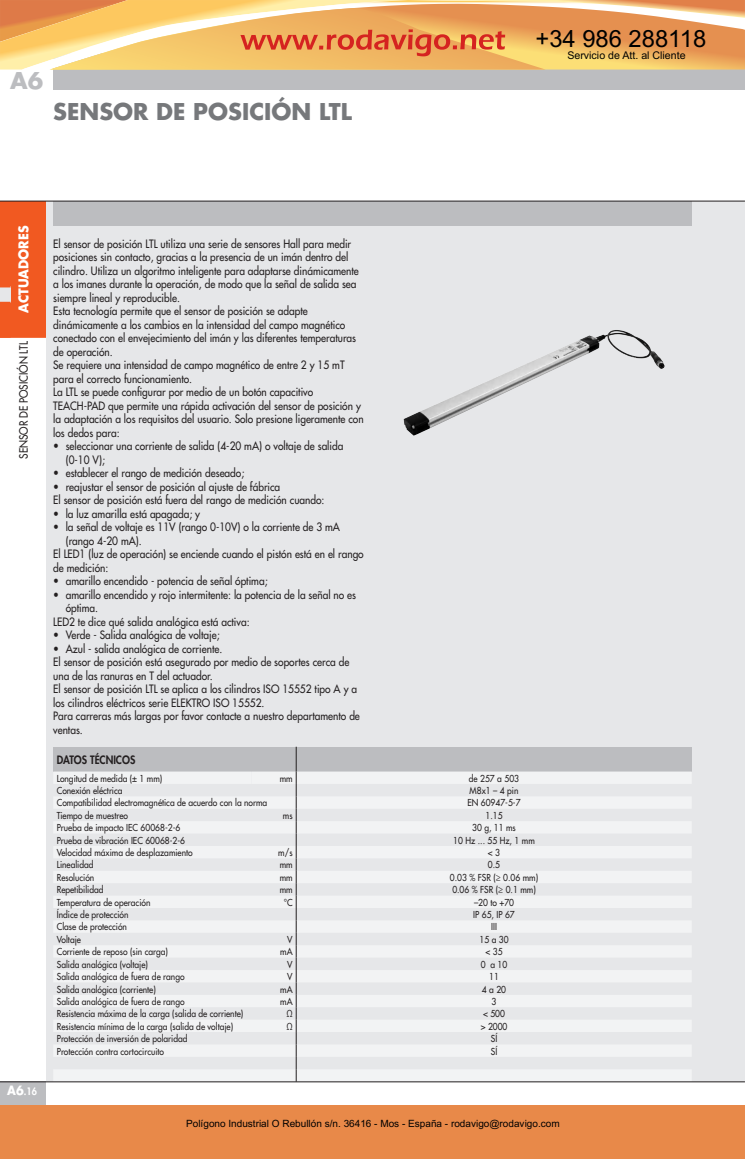
<style>
.page{position:relative;width:745px;height:1159px;background:#fff}
.page>*{position:absolute;margin:0;border:0;box-sizing:border-box;transform-origin:0 0}
.t1{font:23.75px "Arial";color:#000}
.t2{font:700 22.5px "Futura Std";color:#76787b}
.t3{font:700 22.5px "Futura Std";color:#bcbdc0}
.t4{font:700 13.12px "Futura Std";color:#fff;scale:.95 1}
.t5{font:500 11.25px/13.5px "Futura Std";color:#231f20;scale:.9 1}
.t6{font:800 11.25px "Futura Std";color:#231f20;scale:.9 1}
.t7{font:10.62px "Arial";color:#000}
.t8{font:10px "Arial";color:#000}
.t9{font:800 10px "Futura Std";color:#fff;scale:.9 1}
.t10{font:500 9.38px "Futura Std";color:#231f20;scale:.9 1}
.s1{font-weight:700;font-size:12.5px}
</style>
<div class="page">
<div style="left:0;top:1081px;width:46px;height:25px;background:#bcbdc0"></div>
<div style="left:53px;top:54px;width:691px;height:35px;background:#bcbdc0"></div>
<div style="left:0;top:201px;width:46px;height:138px;background:#f15921"></div>
<hr style="left:0;top:338px;width:46px;height:2px;background:#fff">
<div style="left:0;top:286px;width:11px;height:17px;background:#e6e7e9"></div>
<div style="left:46px;top:201px;width:698px;height:880px;background:#e6e7e9"></div>
<div style="left:53px;top:201px;width:638px;height:25px;background:#bcbdc0"></div>
<div style="left:53px;top:747px;width:243px;height:24px;background:#bcbdc0"></div>
<div style="left:296px;top:747px;width:395px;height:24px;background:#bcbdc0"></div>
<svg style="left:54px;top:1032px;width:637px;height:49px"></svg>
<svg style="left:53px;top:771px;width:638px;height:261px;fill:#eff0f1"></svg>
<svg style="left:296px;top:747px;width:1px;height:334px"></svg>
<img style="left:403px;top:330px;width:261px;height:106px">
<hr style="left:0;top:1081px;width:744px;height:1px;background:#231f20">
<hr style="left:0;top:201px;width:744px;height:1px;background:#231f20">
<div style="left:0;top:1105px;width:744px;height:54px;background:#e88949"></div>
<svg style="left:0;top:0;width:744px;height:70px;background:#f0b56e"></svg>
<h2 class="t3" style="left:10px;top:66px;width:35px">A6</h2>
<h2 class="t2" style="left:53px;top:97px;width:300px">SENSOR DE POSICIÓN LTL</h2>
<h1 class="t1" style="left:535px;top:22px;width:172px">+34 986 288118</h1>
<p class="t7" style="left:567px;top:48px;width:120px">Servicio de Att. al Cliente</p>
<p class="t4" style="left:15px;top:313px;width:94px;rotate:-90deg">ACTUADORES</p>
<p class="t5" style="left:17px;top:459px;width:132px;rotate:-90deg">SENSOR DE POSICIÓN LTL</p>
<p class="t9" style="left:7px;top:1085px;width:34px"><span class="s1">A6</span>.16</p>
<p class="t5" style="left:53px;top:237px;width:346px">El sensor de posición LTL utiliza una serie de sensores Hall para medir posiciones sin contacto, gracias a la presencia de un imán dentro del cilindro. Utiliza un algoritmo inteligente para adaptarse dinámicamente a los imanes durante la operación, de modo que la señal de salida sea siempre lineal y reproducible.<br>Esta tecnología permite que el sensor de posición se adapte dinámicamente a los cambios en la intensidad del campo magnético conectado con el envejecimiento del imán y las diferentes temperaturas de operación.<br>Se requiere una intensidad de campo magnético de entre 2 y 15 mT para el correcto funcionamiento.<br>La LTL se puede configurar por medio de un botón capacitivo TEACH-PAD que permite una rápida activación del sensor de posición y la adaptación a los requisitos del usuario. Solo presione ligeramente con los dedos para:</p>
<p class="t5" style="left:66px;top:439px;width:310px;text-indent:-13px">• seleccionar una corriente de salida (4-20 mA) o voltaje de salida (0-10 V);</p>
<p class="t5" style="left:53px;top:466px;width:214px">• establecer el rango de medición deseado;</p>
<p class="t5" style="left:53px;top:480px;width:303px">• reajustar el sensor de posición al ajuste de fábrica<br>El sensor de posición está fuera del rango de medición cuando:</p>
<p class="t5" style="left:53px;top:507px;width:165px">• la luz amarilla está apagada; y</p>
<p class="t5" style="left:53px;top:520px;width:320px">• la señal de voltaje es 11V (rango 0-10V) o la corriente de 3 mA</p>
<p class="t5" style="left:66px;top:534px;width:86px">(rango 4-20 mA).</p>
<p class="t5" style="left:53px;top:547px;width:346px">El LED1 (luz de operación) se enciende cuando el pistón está en el rango</p>
<p class="t5" style="left:53px;top:561px;width:63px">de medición:</p>
<p class="t5" style="left:53px;top:574px;width:239px">• amarillo encendido - potencia de señal óptima;</p>
<p class="t5" style="left:53px;top:588px;width:338px">• amarillo encendido y rojo intermitente: la potencia de la señal no es</p>
<p class="t5" style="left:66px;top:601px;width:38px">óptima.</p>
<p class="t5" style="left:53px;top:615px;width:219px">LED2 te dice qué salida analógica está activa:</p>
<p class="t5" style="left:53px;top:628px;width:186px">• Verde - Salida analógica de voltaje;</p>
<p class="t5" style="left:53px;top:642px;width:342px">• Azul - salida analógica de corriente.<br>El sensor de posición está asegurado por medio de soportes cerca de una de las ranuras en T del actuador.<br>El sensor de posición LTL se aplica a los cilindros ISO 15552 tipo A y a los cilindros eléctricos serie ELEKTRO ISO 15552.<br>Para carreras más largas por favor contacte a nuestro departamento de ventas.</p>
<p class="t6" style="left:57px;top:752px;width:89px">DATOS TÉCNICOS</p>
<p class="t10" style="left:57px;top:772px;width:119px">Longitud de medida (± 1 mm)</p>
<p class="t10" style="left:279px;top:772px;width:16px">mm</p>
<p class="t10" style="left:468px;top:772px;width:57px">de 257 a 503</p>
<p class="t10" style="left:57px;top:784px;width:75px">Conexión eléctrica</p>
<p class="t10" style="left:469px;top:784px;width:56px">M8x1 – 4 pin</p>
<p class="t10" style="left:57px;top:797px;width:235px">Compatibilidad electromagnética de acuerdo con la norma</p>
<p class="t10" style="left:467px;top:797px;width:61px">EN 60947-5-7</p>
<p class="t10" style="left:57px;top:809px;width:81px">Tiempo de muestreo</p>
<p class="t10" style="left:283px;top:809px;width:12px">ms</p>
<p class="t10" style="left:485px;top:809px;width:20px">1.15</p>
<p class="t10" style="left:57px;top:822px;width:139px">Prueba de impacto IEC 60068-2-6</p>
<p class="t10" style="left:472px;top:822px;width:50px">30 g, 11 ms</p>
<p class="t10" style="left:57px;top:834px;width:144px">Prueba de vibración IEC 60068-2-6</p>
<p class="t10" style="left:453px;top:834px;width:92px">10 Hz ... 55 Hz, 1 mm</p>
<p class="t10" style="left:57px;top:846px;width:152px">Velocidad máxima de desplazamiento</p>
<p class="t10" style="left:278px;top:846px;width:17px">m/s</p>
<p class="t10" style="left:487px;top:846px;width:15px">&lt; 3</p>
<p class="t10" style="left:57px;top:859px;width:42px">Linealidad</p>
<p class="t10" style="left:279px;top:859px;width:16px">mm</p>
<p class="t10" style="left:487px;top:859px;width:15px">0.5</p>
<p class="t10" style="left:57px;top:871px;width:43px">Resolución</p>
<p class="t10" style="left:279px;top:871px;width:16px">mm</p>
<p class="t10" style="left:449px;top:871px;width:100px">0.03 % FSR (≥ 0.06 mm)</p>
<p class="t10" style="left:57px;top:884px;width:53px">Repetibilidad</p>
<p class="t10" style="left:279px;top:884px;width:16px">mm</p>
<p class="t10" style="left:452px;top:884px;width:94px">0.06 % FSR (≥ 0.1 mm)</p>
<p class="t10" style="left:57px;top:896px;width:105px">Temperatura de operación</p>
<p class="t10" style="left:283px;top:896px;width:11px">°C</p>
<p class="t10" style="left:473px;top:896px;width:46px">–20 to +70</p>
<p class="t10" style="left:57px;top:908px;width:81px">Índice de protección</p>
<p class="t10" style="left:473px;top:908px;width:48px">IP 65, IP 67</p>
<p class="t10" style="left:57px;top:921px;width:79px">Clase de protección</p>
<p class="t10" style="left:491px;top:921px;width:8px">III</p>
<p class="t10" style="left:57px;top:933px;width:28px">Voltaje</p>
<p class="t10" style="left:287px;top:933px;width:7px">V</p>
<p class="t10" style="left:479px;top:933px;width:34px">15 a 30</p>
<p class="t10" style="left:57px;top:946px;width:125px">Corriente de reposo (sin carga)</p>
<p class="t10" style="left:280px;top:946px;width:15px">mA</p>
<p class="t10" style="left:485px;top:946px;width:20px">&lt; 35</p>
<p class="t10" style="left:57px;top:958px;width:103px">Salida analógica (voltaje)</p>
<p class="t10" style="left:287px;top:958px;width:7px">V</p>
<p class="t10" style="left:480px;top:958px;width:31px">0 a 10</p>
<p class="t10" style="left:57px;top:971px;width:143px">Salida analógica de fuera de rango</p>
<p class="t10" style="left:287px;top:971px;width:7px">V</p>
<p class="t10" style="left:489px;top:971px;width:12px">11</p>
<p class="t10" style="left:57px;top:983px;width:111px">Salida analógica (corriente)</p>
<p class="t10" style="left:280px;top:983px;width:15px">mA</p>
<p class="t10" style="left:481px;top:983px;width:28px">4 a 20</p>
<p class="t10" style="left:57px;top:995px;width:143px">Salida analógica de fuera de rango</p>
<p class="t10" style="left:280px;top:995px;width:15px">mA</p>
<p class="t10" style="left:491px;top:995px;width:7px">3</p>
<p class="t10" style="left:57px;top:1008px;width:209px">Resistencia máxima de la carga (salida de corriente)</p>
<p class="t10" style="left:286px;top:1008px;width:8px">Ω</p>
<p class="t10" style="left:483px;top:1008px;width:26px">&lt; 500</p>
<p class="t10" style="left:57px;top:1020px;width:197px">Resistencia mínima de la carga (salida de voltaje)</p>
<p class="t10" style="left:286px;top:1020px;width:8px">Ω</p>
<p class="t10" style="left:480px;top:1020px;width:31px">&gt; 2000</p>
<p class="t10" style="left:57px;top:1033px;width:146px">Protección de inversión de polaridad</p>
<p class="t10" style="left:490px;top:1033px;width:9px">SÍ</p>
<p class="t10" style="left:57px;top:1045px;width:121px">Protección contra cortocircuito</p>
<p class="t10" style="left:490px;top:1045px;width:9px">SÍ</p>
<p class="t8" style="left:186px;top:1117px;width:375px">Polígono Industrial O Rebullón s/n. 36416 - Mos - España - rodavigo@rodavigo.com</p>
</div>
